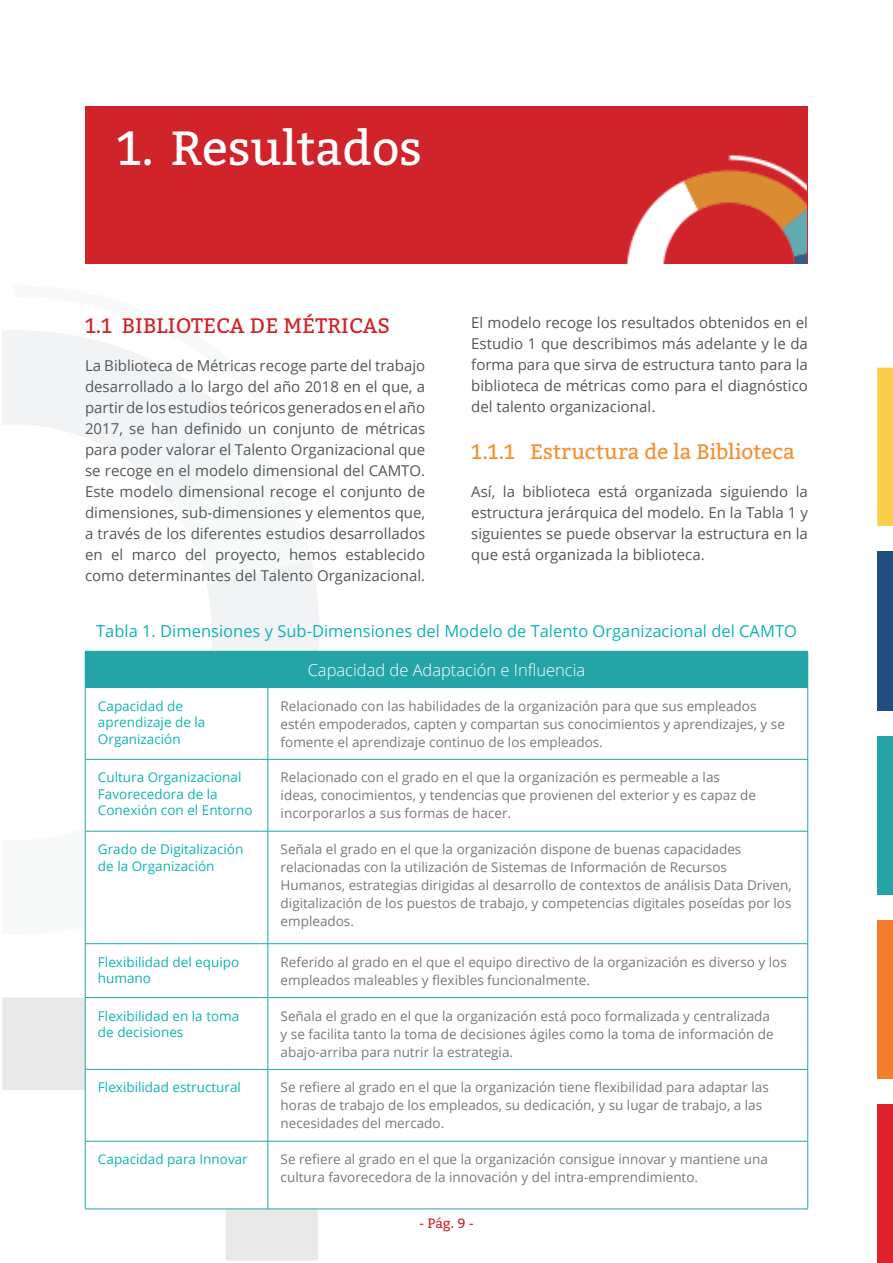
<style>
.page{position:relative;width:893px;height:1263px;background:#fff}
.page>*{position:absolute;margin:0;border:0;box-sizing:border-box;transform-origin:0 0}
.t1{font:48px "Bitter";color:#fff}
.t2{font:21px "Bitter";letter-spacing:-.005em;color:#f68f32}
.t3{font:21px "Bitter";letter-spacing:.01em;color:#d1232a}
.CAMTO01{font:16.5px "Open Sans";color:#10b3b3}
.cabecera_tabla{font:300 16.5px "Open Sans";color:#fff}
.CAMTO01-2{font:15px/21px "Open Sans";color:#535657;text-align:justify}
.CAMTO01-3{font:13.5px/18px "Open Sans";color:#76797b}
.CAMTO01-4{font:13.5px/16.5px "Open Sans";color:#10b3b3}
.t4{font:13.5px "Bitter";color:#d1232a}
</style>
<div class="page">
<div style="left:877px;top:1105px;width:16px;height:158px;background:#e0222e"></div>
<div style="left:877px;top:920px;width:16px;height:158px;background:#f47d2c"></div>
<div style="left:877px;top:736px;width:16px;height:158px;background:#25a4a7"></div>
<div style="left:877px;top:551px;width:16px;height:160px;background:#214e81"></div>
<div style="left:877px;top:368px;width:16px;height:158px;background:#fbce49"></div>
<svg style="left:3px;top:997px;width:315px;height:264px"></svg>
<svg style="left:3px;top:330px;width:316px;height:418px"></svg>
<div style="left:85px;top:106px;width:723px;height:158px;background:#d1232a"></div>
<img style="left:626px;top:155px;width:180px;height:109px">
<div style="left:85px;top:651px;width:723px;height:36px;background:#25a4a7"></div>
<svg style="left:86px;top:688px;width:721px;height:521px"></svg>
<hr style="left:85px;top:687px;width:183px;height:1px;background:#25a4a7">
<hr style="left:85px;top:688px;width:1px;height:71px;background:#25a4a7">
<hr style="left:268px;top:687px;width:540px;height:1px;background:#25a4a7">
<hr style="left:268px;top:688px;width:1px;height:71px;background:#25a4a7">
<hr style="left:807px;top:688px;width:1px;height:71px;background:#25a4a7">
<hr style="left:85px;top:759px;width:183px;height:1px;background:#25a4a7">
<hr style="left:85px;top:759px;width:1px;height:72px;background:#25a4a7">
<hr style="left:268px;top:759px;width:540px;height:1px;background:#25a4a7">
<hr style="left:268px;top:759px;width:1px;height:72px;background:#25a4a7">
<hr style="left:807px;top:759px;width:1px;height:72px;background:#25a4a7">
<hr style="left:85px;top:831px;width:183px;height:1px;background:#25a4a7">
<hr style="left:85px;top:831px;width:1px;height:112px;background:#25a4a7">
<hr style="left:268px;top:831px;width:540px;height:1px;background:#25a4a7">
<hr style="left:268px;top:831px;width:1px;height:112px;background:#25a4a7">
<hr style="left:807px;top:831px;width:1px;height:112px;background:#25a4a7">
<hr style="left:85px;top:943px;width:183px;height:1px;background:#25a4a7">
<hr style="left:85px;top:944px;width:1px;height:53px;background:#25a4a7">
<hr style="left:268px;top:943px;width:540px;height:1px;background:#25a4a7">
<hr style="left:268px;top:944px;width:1px;height:53px;background:#25a4a7">
<hr style="left:807px;top:944px;width:1px;height:53px;background:#25a4a7">
<hr style="left:85px;top:997px;width:183px;height:1px;background:#25a4a7">
<hr style="left:85px;top:998px;width:1px;height:71px;background:#25a4a7">
<hr style="left:268px;top:997px;width:540px;height:1px;background:#25a4a7">
<hr style="left:268px;top:998px;width:1px;height:71px;background:#25a4a7">
<hr style="left:807px;top:998px;width:1px;height:71px;background:#25a4a7">
<hr style="left:85px;top:1069px;width:183px;height:1px;background:#25a4a7">
<hr style="left:85px;top:1069px;width:1px;height:72px;background:#25a4a7">
<hr style="left:268px;top:1069px;width:540px;height:1px;background:#25a4a7">
<hr style="left:268px;top:1069px;width:1px;height:72px;background:#25a4a7">
<hr style="left:807px;top:1069px;width:1px;height:72px;background:#25a4a7">
<hr style="left:85px;top:1141px;width:183px;height:1px;background:#25a4a7">
<hr style="left:85px;top:1141px;width:1px;height:68px;background:#25a4a7">
<hr style="left:268px;top:1141px;width:540px;height:1px;background:#25a4a7">
<hr style="left:268px;top:1141px;width:1px;height:68px;background:#25a4a7">
<hr style="left:807px;top:1141px;width:1px;height:68px;background:#25a4a7">
<hr style="left:85px;top:1209px;width:183px;height:1px;background:#25a4a7">
<hr style="left:268px;top:1209px;width:540px;height:1px;background:#25a4a7">
<p class="t1" style="left:117px;top:113px;width:307px">1. Resultados</p>
<p class="t3" style="left:85px;top:310px;width:307px">1.1 BIBLIOTECA DE MÉTRICAS</p>
<p class="CAMTO01-2" style="left:85px;top:355px;width:342px">La Biblioteca de Métricas recoge parte del trabajo desarrollado a lo largo del año 2018 en el que, a partir de los estudios teóricos generados en el año 2017, se han definido un conjunto de métricas para poder valorar el Talento Organizacional que se recoge en el modelo dimensional del CAMTO.<br>Este modelo dimensional recoge el conjunto de dimensiones, sub-dimensiones y elementos que, a través de los diferentes estudios desarrollados en el marco del proyecto, hemos establecido como determinantes del Talento Organizacional.</p>
<p class="CAMTO01-2" style="left:471px;top:312px;width:338px">El modelo recoge los resultados obtenidos en el Estudio 1 que describimos más adelante y le da forma para que sirva de estructura tanto para la biblioteca de métricas como para el diagnóstico del talento organizacional.</p>
<p class="t2" style="left:471px;top:437px;width:325px">1.1.1 Estructura de la Biblioteca</p>
<p class="CAMTO01-2" style="left:471px;top:481px;width:338px">Así, la biblioteca está organizada siguiendo la estructura jerárquica del modelo. En la Tabla 1 y siguientes se puede observar la estructura en la que está organizada la biblioteca.</p>
<p class="CAMTO01" style="left:96px;top:619px;width:702px">Tabla 1. Dimensiones y Sub-Dimensiones del Modelo de Talento Organizacional del CAMTO</p>
<p class="cabecera_tabla" style="left:308px;top:658px;width:279px">Capacidad de Adaptación e Influencia</p>
<p class="CAMTO01-4" style="left:98px;top:697px;width:109px">Capacidad de aprendizaje de la<br>Organización</p>
<p class="CAMTO01-3" style="left:281px;top:696px;width:506px">Relacionado con las habilidades de la organización para que sus empleados estén empoderados, capten y compartan sus conocimientos y aprendizajes, y se fomente el aprendizaje continuo de los empleados.</p>
<p class="CAMTO01-4" style="left:98px;top:769px;width:156px">Cultura Organizacional<br>Favorecedora de la<br>Conexión con el Entorno</p>
<p class="CAMTO01-3" style="left:281px;top:768px;width:477px">Relacionado con el grado en el que la organización es permeable a las ideas, conocimientos, y tendencias que provienen del exterior y es capaz de incorporarlos a sus formas de hacer.</p>
<p class="CAMTO01-4" style="left:98px;top:841px;width:147px">Grado de Digitalización de la Organización</p>
<p class="CAMTO01-3" style="left:281px;top:840px;width:513px">Señala el grado en el que la organización dispone de buenas capacidades relacionadas con la utilización de Sistemas de Información de Recursos Humanos, estrategias dirigidas al desarrollo de contextos de análisis Data Driven, digitalización de los puestos de trabajo, y competencias digitales poseídas por los empleados.</p>
<p class="CAMTO01-4" style="left:98px;top:953px;width:143px">Flexibilidad del equipo humano</p>
<p class="CAMTO01-3" style="left:281px;top:952px;width:508px">Referido al grado en el que el equipo directivo de la organización es diverso y los empleados maleables y flexibles funcionalmente.</p>
<p class="CAMTO01-4" style="left:98px;top:1007px;width:143px">Flexibilidad en la toma de decisiones</p>
<p class="CAMTO01-3" style="left:281px;top:1006px;width:495px">Señala el grado en el que la organización está poco formalizada y centralizada y se facilita tanto la toma de decisiones ágiles como la toma de información de abajo-arriba para nutrir la estrategia.</p>
<p class="CAMTO01-4" style="left:98px;top:1079px;width:145px">Flexibilidad estructural</p>
<p class="CAMTO01-3" style="left:281px;top:1078px;width:490px">Se refiere al grado en el que la organización tiene flexibilidad para adaptar las horas de trabajo de los empleados, su dedicación, y su lugar de trabajo, a las necesidades del mercado.</p>
<p class="CAMTO01-4" style="left:98px;top:1151px;width:151px">Capacidad para Innovar</p>
<p class="CAMTO01-3" style="left:281px;top:1150px;width:489px">Se refiere al grado en el que la organización consigue innovar y mantiene una cultura favorecedora de la innovación y del intra-emprendimiento.</p>
<p class="t4" style="left:419px;top:1214px;width:56px">- Pág. 9 -</p>
</div>
